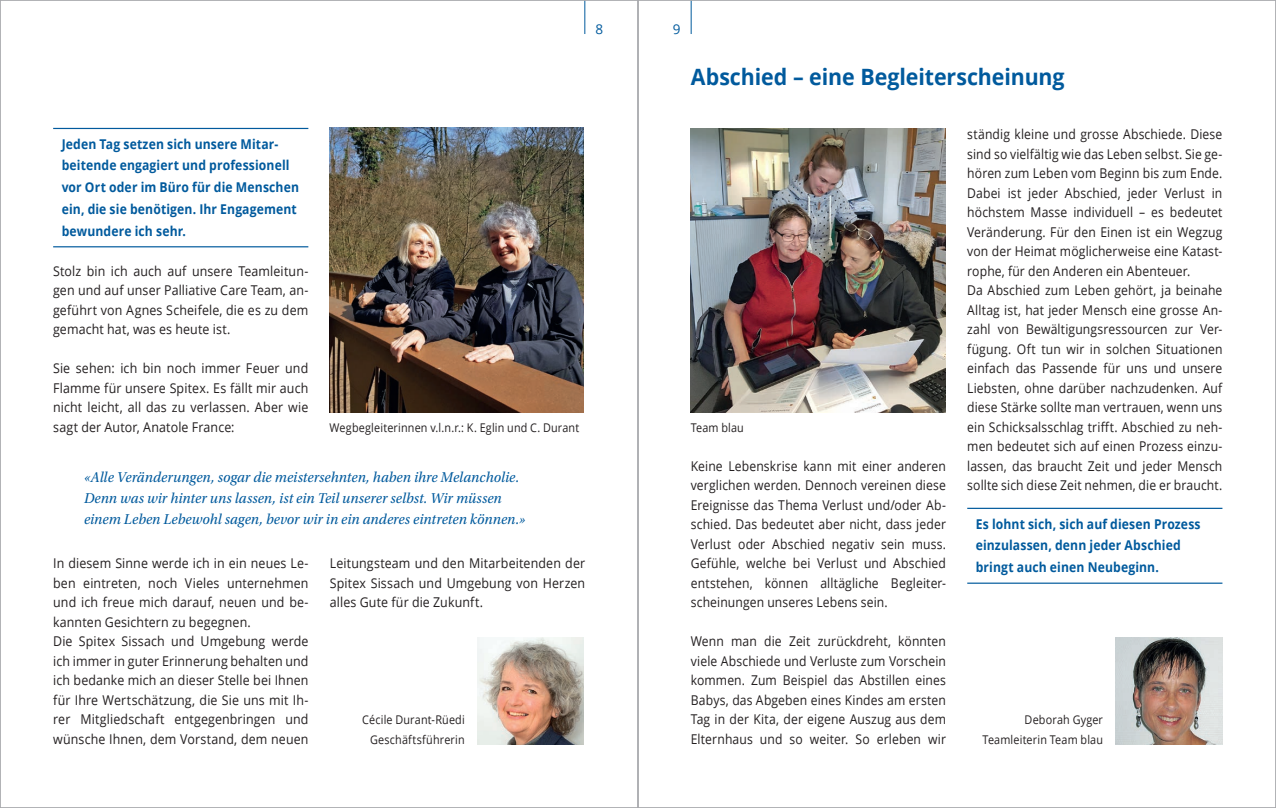
<style>
.page{position:relative;width:1276px;height:808px;background:#fff}
.page>*{position:absolute;margin:0;border:0;box-sizing:border-box;transform-origin:0 0}
.t1{font:700 22.5px "Open Sans";letter-spacing:-.005em;color:#015a9d;scale:.95 1}
.t2{font:italic 15px/21px "Utopia Std";letter-spacing:.005em;color:#015a9d;scale:.95 1}
.t3{font:13.5px/19.5px "Open Sans";letter-spacing:.01em;color:#231f20;text-align:justify;scale:.9 1}
.t4{font:13.5px/19.5px "Open Sans";letter-spacing:.01em;color:#231f20;text-align:justify;scale:.92 1}
.t5{font:700 13.5px/21.8px "Open Sans";letter-spacing:.01em;color:#015a9d;scale:.9 1}
.t6{font:13.5px "Open Sans";color:#015a9d}
.t7{font:12px/19.5px "Open Sans";letter-spacing:.015em;color:#231f20;text-align:right;scale:.9 1}
</style>
<div class="page">
<hr style="left:584px;top:0;width:1px;height:34px;background:#015a9d">
<hr style="left:691px;top:0;width:1px;height:34px;background:#015a9d">
<hr style="left:967px;top:508px;width:255px;height:1px;background:#015a9d">
<hr style="left:967px;top:583px;width:255px;height:1px;background:#015a9d">
<img style="left:1115px;top:638px;width:107px;height:106px">
<img style="left:691px;top:128px;width:255px;height:285px">
<img style="left:477px;top:638px;width:107px;height:106px">
<img style="left:330px;top:128px;width:254px;height:284px">
<hr style="left:53px;top:128px;width:255px;height:1px;background:#015a9d">
<hr style="left:53px;top:246px;width:255px;height:1px;background:#015a9d">
<p class="t6" style="left:595px;top:20px;width:9px">8</p>
<p class="t6" style="left:673px;top:20px;width:9px">9</p>
<h1 class="t1" style="left:691px;top:61px;width:395px">Abschied – eine Begleiterscheinung</h1>
<p class="t5" style="left:62px;top:133px;width:265px">Jeden Tag setzen sich unsere Mitar&shy;beitende engagiert und professionell vor Ort oder im Büro für die Menschen ein, die sie benötigen. Ihr Engagement bewundere ich sehr.</p>
<p class="t4" style="left:53px;top:261px;width:279px">Stolz bin ich auch auf unsere Teamleitun&shy;gen und auf unser Palliative Care Team, an&shy;geführt von Agnes Scheifele, die es zu dem gemacht hat, was es heute ist.</p>
<p class="t4" style="left:53px;top:358px;width:279px">Sie sehen: ich bin noch immer Feuer und Flamme für unsere Spitex. Es fällt mir auch nicht leicht, all das zu verlassen. Aber wie sagt der Autor, Anatole France:</p>
<p class="t2" style="left:84px;top:467px;width:466px">«Alle Veränderungen, sogar die meistersehnten, haben ihre Melancholie.<br>Denn was wir hinter uns lassen, ist ein Teil unserer selbst. Wir müssen einem Leben Lebewohl sagen, bevor wir in ein anderes eintreten können.»</p>
<p class="t7" style="left:330px;top:417px;width:279px">Wegbegleiterinnen v.l.n.r.: K. Eglin und C. Durant</p>
<p class="t7" style="left:691px;top:417px;width:60px">Team blau</p>
<p class="t3" style="left:691px;top:456px;width:285px">Keine Lebenskrise kann mit einer anderen verglichen werden. Dennoch vereinen diese Ereignisse das Thema Verlust und/oder Ab&shy;schied. Das bedeutet aber nicht, dass jeder Verlust oder Abschied negativ sein muss.<br>Gefühle, welche bei Verlust und Abschied entstehen, können alltägliche Begleiter&shy;scheinungen unseres Lebens sein.</p>
<p class="t3" style="left:691px;top:631px;width:285px">Wenn man die Zeit zurückdreht, könnten viele Abschiede und Verluste zum Vorschein kommen. Zum Beispiel das Abstillen eines Babys, das Abgeben eines Kindes am ersten Tag in der Kita, der eigene Auszug aus dem Elternhaus und so weiter. So erleben wir</p>
<p class="t4" style="left:53px;top:553px;width:279px;text-align:left">In diesem Sinne werde ich in ein neues Le&shy;ben eintreten, noch Vieles unternehmen und ich freue mich darauf, neuen und be&shy;kannten Gesichtern zu begegnen.<br>Die Spitex Sissach und Umgebung werde ich immer in guter Erinnerung behalten und ich bedanke mich an dieser Stelle bei Ihnen für Ihre Wertschätzung, die Sie uns mit Ih&shy;rer Mitgliedschaft entgegenbringen und wünsche Ihnen, dem Vorstand, dem neuen</p>
<p class="t4" style="left:330px;top:553px;width:279px">Leitungsteam und den Mitarbeitenden der Spitex Sissach und Umgebung von Herzen alles Gute für die Zukunft.</p>
<p class="t7" style="left:362px;top:710px;width:115px">Cécile Durant-Rüedi<br>Geschäftsführerin</p>
<p class="t3" style="left:967px;top:124px;width:285px;text-align:left">ständig kleine und grosse Abschiede. Diese sind so vielfältig wie das Leben selbst. Sie ge&shy;hören zum Leben vom Beginn bis zum Ende.<br>Dabei ist jeder Abschied, jeder Verlust in höchstem Masse individuell – es bedeutet Veränderung. Für den Einen ist ein Wegzug von der Heimat möglicherweise eine Katast&shy;rophe, für den Anderen ein Abenteuer.<br>Da Abschied zum Leben gehört, ja beinahe Alltag ist, hat jeder Mensch eine grosse An&shy;zahl von Bewältigungsressourcen zur Ver&shy;fügung. Oft tun wir in solchen Situationen einfach das Passende für uns und unsere Liebsten, ohne darüber nachzudenken. Auf diese Stärke sollte man vertrauen, wenn uns ein Schicksalsschlag trifft. Abschied zu neh&shy;men bedeutet sich auf einen Prozess einzu&shy;lassen, das braucht Zeit und jeder Mensch sollte sich diese Zeit nehmen, die er braucht.</p>
<p class="t5" style="left:975px;top:512px;width:251px">Es lohnt sich, sich auf diesen Prozess einzulassen, denn jeder Abschied bringt auch einen Neubeginn.</p>
<p class="t7" style="left:982px;top:710px;width:135px">Deborah Gyger<br>Teamleiterin Team blau</p>
</div>
